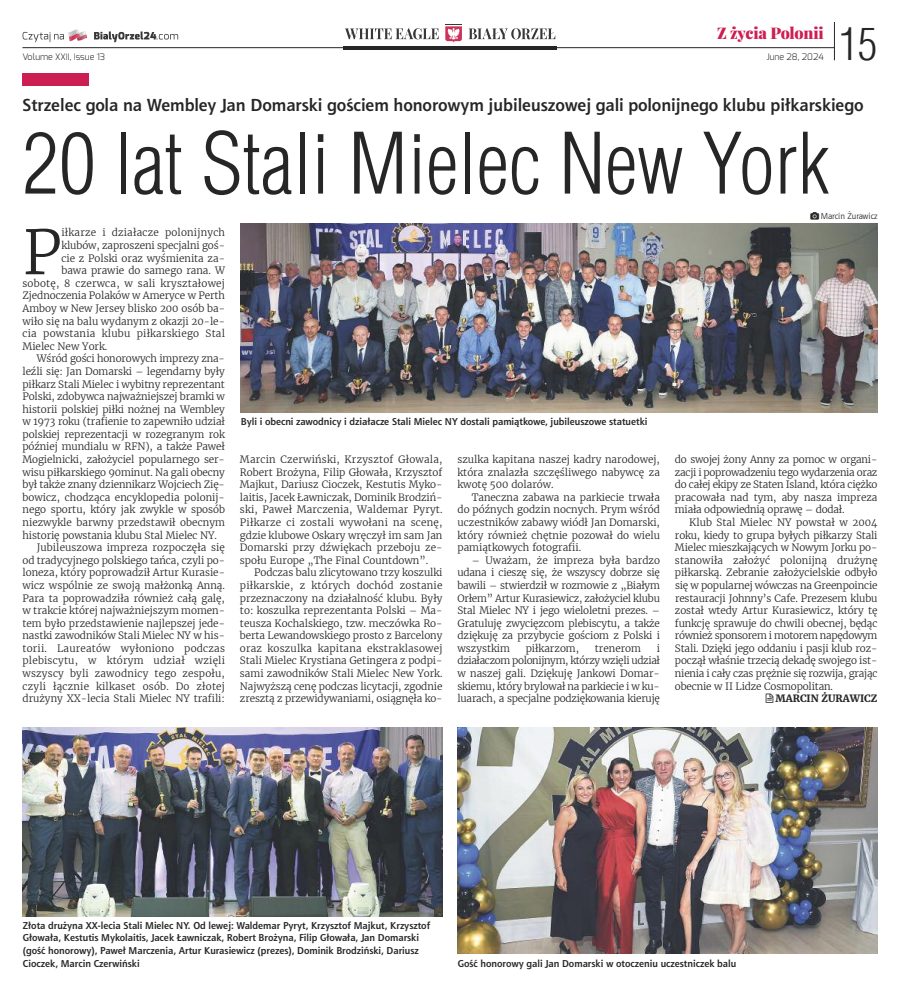
<style>
.page{position:relative;width:900px;height:990px;background:#fff}
.page>*{position:absolute;margin:0;border:0;box-sizing:border-box;transform-origin:0 0}
.t1{font:300 82.5px "Switzerland Cond";color:#272627}
.t2{font:300 60.75px "Merriweather";color:#272627}
.t3{font:300 43.62px "Switzerland Cond";color:#272627}
.t4{font:700 17.5px "Aerton EFN";color:#272627}
.t5{font:900 15.62px "Playfair Display";letter-spacing:-.015em;color:#cc1e52}
.t6{font:300 10px/12.6px "Merriweather";color:#272627;text-align:justify}
.t7{font:700 10px/12.6px "Aerton EFN";color:#272627}
.t8{font:300 10px "Merriweather";letter-spacing:.02em;color:#272627}
.t9{font:700 10px "Merriweather";color:#272627}
.t10{font:300 9px "Exo";color:#272627}
.t11{font:8.75px "Aerton EFN";color:#272627}
</style>
<div class="page">
<div style="left:22px;top:73px;width:67px;height:12px;background:#cc1e52"></div>
<hr style="left:343px;top:46px;width:214px;height:3px;background:#272627">
<hr style="left:834px;top:22px;width:1px;height:38px;background:#272627">
<svg style="left:23px;top:30px;width:64px;height:12px"></svg>
<svg style="left:94px;top:31px;width:84px;height:11px"></svg>
<svg style="left:345px;top:28px;width:94px;height:11px"></svg>
<svg style="left:469px;top:28px;width:86px;height:11px"></svg>
<svg style="left:445px;top:26px;width:17px;height:16px"></svg>
<hr style="left:22px;top:47px;width:813px;height:1px;background:#272627">
<img style="left:240px;top:224px;width:638px;height:189px">
<img style="left:22px;top:727px;width:421px;height:189px">
<img style="left:457px;top:727px;width:421px;height:227px">
<h3 class="t5" style="left:717px;top:25px;width:108px">Z życia Polonii</h3>
<p class="t10" style="left:23px;top:51px;width:84px">Volume XXII, Issue 13</p>
<p class="t10" style="left:767px;top:51px;width:59px">June 28, 2024</p>
<h3 class="t3" style="left:839px;top:19px;width:40px">15</h3>
<h3 class="t4" style="left:22px;top:98px;width:843px">Strzelec gola na Wembley Jan Domarski gościem honorowym jubileuszowej gali polonijnego klubu piłkarskiego</h3>
<h1 class="t1" style="left:22px;top:115px;width:809px">20 lat Stali Mielec New York</h1>
<p class="t11" style="left:821px;top:212px;width:58px">Marcin Żurawicz</p>
<h2 class="t2" style="left:22px;top:215px;width:40px">P</h2>
<p class="t8" style="left:62px;top:227px;width:165px">iłkarze i działacze polonijnych</p>
<p class="t6" style="left:61px;top:239px;width:165px">klubów, zaproszeni specjalni goś-</p>
<p class="t6" style="left:61px;top:252px;width:165px">cie z Polski oraz wyśmienita za-</p>
<p class="t6" style="left:61px;top:264px;width:165px">bawa prawie do samego rana. W</p>
<p class="t8" style="left:22px;top:277px;width:204px">sobotę, 8 czerwca, w sali kryształowej</p>
<p class="t6" style="left:22px;top:290px;width:204px">Zjednoczenia Polaków w Ameryce w Perth</p>
<p class="t6" style="left:22px;top:302px;width:204px">Amboy w New Jersey blisko 200 osób ba-</p>
<p class="t6" style="left:22px;top:315px;width:204px">wiło się na balu wydanym z okazji 20-le-</p>
<p class="t8" style="left:22px;top:327px;width:204px">cia powstania klubu piłkarskiego Stal</p>
<p class="t6" style="left:22px;top:340px;width:86px">Mielec New York.</p>
<p class="t6" style="left:37px;top:353px;width:190px">Wśród gości honorowych imprezy zna-</p>
<p class="t6" style="left:22px;top:365px;width:204px">leźli się: Jan Domarski – legendarny były</p>
<p class="t6" style="left:22px;top:378px;width:204px">piłkarz Stali Mielec i wybitny reprezentant</p>
<p class="t6" style="left:22px;top:390px;width:204px">Polski, zdobywca najważniejszej bramki w</p>
<p class="t6" style="left:22px;top:403px;width:204px">historii polskiej piłki nożnej na Wembley</p>
<p class="t6" style="left:22px;top:415px;width:204px">w 1973 roku (trafienie to zapewniło udział</p>
<p class="t6" style="left:22px;top:428px;width:204px">polskiej reprezentacji w rozegranym rok</p>
<p class="t6" style="left:22px;top:441px;width:204px">później mundialu w RFN), a także Paweł</p>
<p class="t6" style="left:23px;top:453px;width:204px">Mogielnicki, założyciel popularnego ser-</p>
<p class="t6" style="left:23px;top:466px;width:204px">wisu piłkarskiego 90minut. Na gali obecny</p>
<p class="t6" style="left:23px;top:478px;width:204px">był także znany dziennikarz Wojciech Zię-</p>
<p class="t6" style="left:23px;top:491px;width:204px">bowicz, chodząca encyklopedia polonij-</p>
<p class="t6" style="left:23px;top:504px;width:204px">nego sportu, który jak zwykle w sposób</p>
<p class="t6" style="left:23px;top:516px;width:204px">niezwykle barwny przedstawił obecnym</p>
<p class="t6" style="left:23px;top:529px;width:196px">historię powstania klubu Stal Mielec NY.</p>
<p class="t6" style="left:37px;top:541px;width:190px">Jubileuszowa impreza rozpoczęła się</p>
<p class="t6" style="left:23px;top:554px;width:204px">od tradycyjnego polskiego tańca, czyli po-</p>
<p class="t6" style="left:23px;top:566px;width:204px">loneza, który poprowadził Artur Kurasie-</p>
<p class="t6" style="left:23px;top:579px;width:204px">wicz wspólnie ze swoją małżonką Anną.</p>
<p class="t6" style="left:23px;top:592px;width:204px">Para ta poprowadziła również całą galę,</p>
<p class="t6" style="left:23px;top:604px;width:204px">w trakcie której najważniejszym momen-</p>
<p class="t6" style="left:23px;top:617px;width:204px">tem było przedstawienie najlepszej jede-</p>
<p class="t6" style="left:23px;top:629px;width:204px">nastki zawodników Stali Mielec NY w his-</p>
<p class="t8" style="left:23px;top:642px;width:204px">torii. Laureatów wyłoniono podczas</p>
<p class="t8" style="left:23px;top:655px;width:204px">plebiscytu, w którym udział wzięli</p>
<p class="t8" style="left:22px;top:667px;width:204px">wszyscy byli zawodnicy tego zespołu,</p>
<p class="t8" style="left:22px;top:680px;width:204px">czyli łącznie kilkaset osób. Do złotej</p>
<p class="t6" style="left:23px;top:692px;width:204px">drużyny XX-lecia Stali Mielec NY trafili:</p>
<p class="t7" style="left:241px;top:416px;width:408px">Byli i obecni zawodnicy i działacze Stali mielec NY dostali pamiątkowe, jubileuszowe statuetki</p>
<p class="t6" style="left:240px;top:453px;width:204px">Marcin Czerwiński, Krzysztof Głowala, Robert Brożyna, Filip Głowała, Krzysztof Majkut, Dariusz Cioczek, Kestutis Myko&shy;laitis, Jacek Ławniczak, Dominik Brodziń&shy;ski, Paweł Marczenia, Waldemar Pyryt.<br>Piłkarze ci zostali wywołani na scenę, gdzie klubowe Oskary wręczył im sam Jan Domarski przy dźwiękach przeboju ze&shy;społu Europe „The Final Countdown”.</p>
<p class="t6" style="left:240px;top:566px;width:204px;text-indent:14px">Podczas balu zlicytowano trzy koszulki piłkarskie, z których dochód zostanie przeznaczony na działalność klubu. Były to: koszulka reprezentanta Polski – Ma&shy;teusza Kochalskiego, tzw. meczówka Ro&shy;berta Lewandowskiego prosto z Barcelony oraz koszulka kapitana ekstraklasowej Stali Mielec Krystiana Getingera z podpi&shy;sami zawodników Stali Mielec New York.<br>Najwyższą cenę podczas licytacji, zgodnie zresztą z przewidywaniami, osiągnęła ko-</p>
<p class="t6" style="left:457px;top:453px;width:204px">szulka kapitana naszej kadry narodowej, która znalazła szczęśliwego nabywcę za kwotę 500 dolarów.</p>
<p class="t6" style="left:457px;top:491px;width:204px;text-indent:14px">Taneczna zabawa na parkiecie trwała do późnych godzin nocnych. Prym wśród uczestników zabawy wiódł Jan Domarski, który również chętnie pozował do wielu pamiątkowych fotografii.</p>
<p class="t6" style="left:457px;top:554px;width:204px;text-indent:14px">– Uważam, że impreza była bardzo udana i cieszę się, że wszyscy dobrze się bawili – stwierdził w rozmowie z „Białym Orłem” Artur Kurasiewicz, założyciel klubu Stal Mielec NY i jego wieloletni prezes. – Gratuluję zwycięzcom plebiscytu, a także dziękuję za przybycie gościom z Polski i wszystkim</p>
<p class="t6" style="left:526px;top:642px;width:55px">piłkarzom,</p>
<p class="t6" style="left:595px;top:642px;width:48px">trenerom</p>
<p class="t6" style="left:457px;top:642px;width:204px;text-indent:199px">i działaczom polonijnym, którzy wzięli udział w naszej gali. Dziękuję Jankowi Domar&shy;skiemu, który brylował na parkiecie i w ku&shy;luarach, a specjalne podziękowania kieruję</p>
<p class="t6" style="left:675px;top:453px;width:204px">do swojej żony Anny za pomoc w organi&shy;zacji i poprowadzeniu tego wydarzenia oraz do całej ekipy ze Staten Island, która ciężko pracowała nad tym, aby nasza impreza miała odpowiednią oprawę – dodał.</p>
<p class="t6" style="left:675px;top:516px;width:204px;text-indent:14px">Klub Stal Mielec NY powstał w 2004 roku, kiedy to grupa byłych piłkarzy Stali Mielec mieszkających w Nowym Jorku po&shy;stanowiła założyć polonijną drużynę piłkarską. Zebranie założycielskie odbyło się w popularnej wówczas na Greenpoincie restauracji Johnny’s Cafe. Prezesem klubu został wtedy Artur Kurasiewicz, który tę funkcję sprawuje do chwili obecnej, będąc również sponsorem i motorem napędowym Stali. Dzięki jego oddaniu i pasji klub roz&shy;począł właśnie trzecią dekadę swojego ist&shy;nienia i cały czas prężnie się rozwija, grając obecnie w II Lidze Cosmopolitan.</p>
<p class="t9" style="left:775px;top:692px;width:104px">MARCIN ŻURAWICZ</p>
<p class="t7" style="left:23px;top:920px;width:409px">Złota drużyna XX-lecia Stali mielec NY. Od lewej: Waldemar Pyryt, Krzysztof majkut, Krzysztof Głowała, Kestutis mykolaitis, Jacek Ławniczak, Robert Brożyna, Filip Głowała, Jan Domarski (gość honorowy), Paweł marczenia, Artur Kurasiewicz (prezes), Dominik Brodziński, Dariusz Cioczek, marcin Czerwiński</p>
<p class="t7" style="left:458px;top:958px;width:280px">Gość honorowy gali Jan Domarski w otoczeniu uczestniczek balu</p>
</div>
